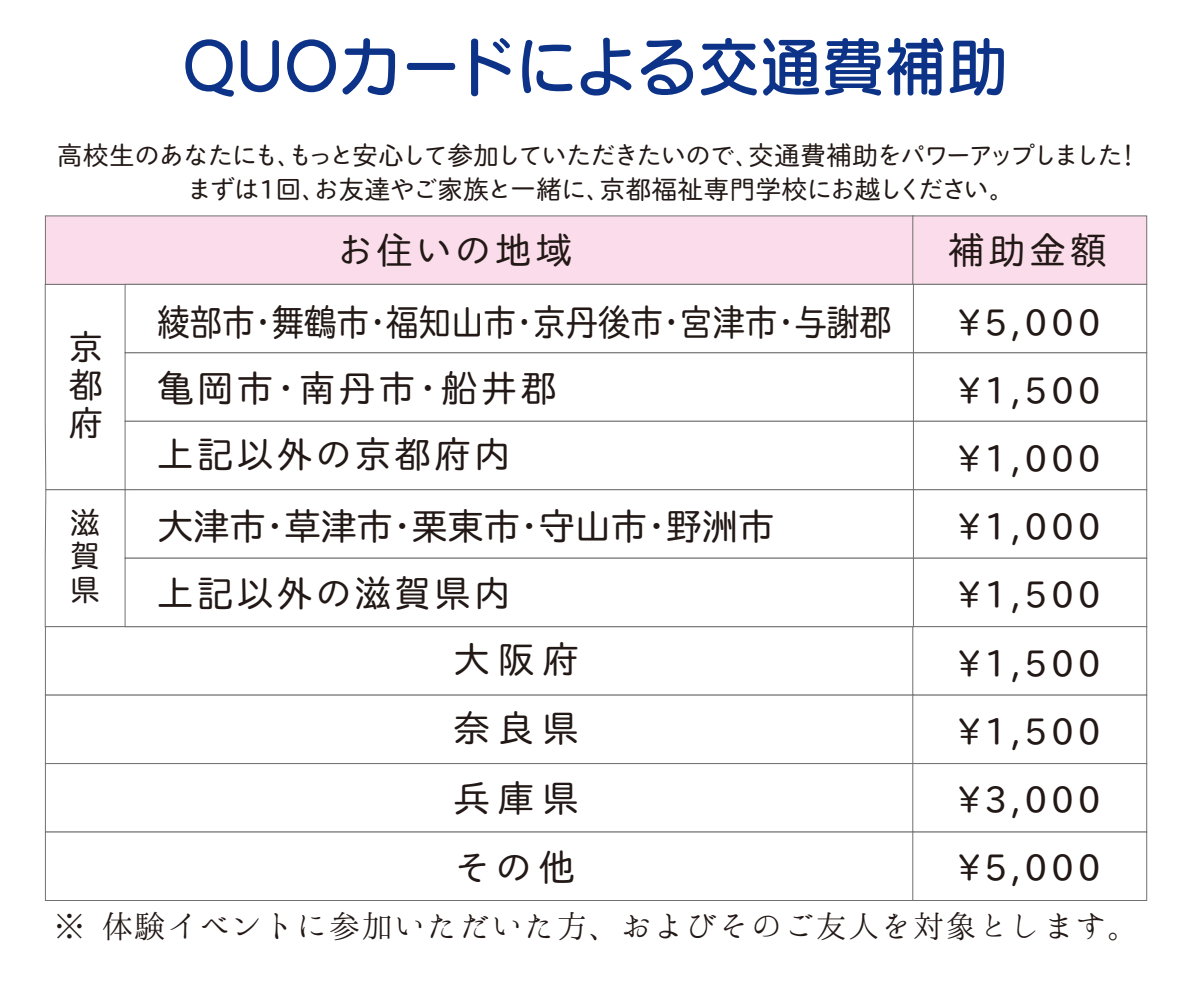
<style>
.page{position:relative;width:1191px;height:986px;background:#fff}
.page>*{position:absolute;margin:0;border:0;box-sizing:border-box;transform-origin:0 0}
.t1{font:64px "Seurat Pro N DB";color:#0c3388}
.t2{font:37px/68.2px "TB Chibi R Go Plus K Pro";letter-spacing:.075em;color:#221815}
.t3{font:37px "TB Chibi R Go Plus K Pro";letter-spacing:-.025em;color:#221815;scale:.9 1}
.t4{font:37px "TB Chibi R Go Plus K Pro";letter-spacing:-.025em;color:#221815}
.t5{font:34.8px "Hannari Mincho";letter-spacing:-.05em;color:#221815}
.t6{font:34.8px/38.4px "TB Chibi R Go Plus K Pro";color:#221815;text-align:justify}
.t7{font:30.4px/33.6px "TB Chibi R Go Plus K Pro";color:#221815;text-align:justify}
.t8{font:26px/34px "TB Chibi R Go Plus K Pro";letter-spacing:-.075em;color:#221815;text-align:center}
</style>
<div class="page">
<svg style="left:44px;top:284px;width:81px;height:343px"></svg>
<div style="left:45px;top:215px;width:868px;height:70px;background:#fadcea;border:1px solid #727171"></div>
<div style="left:912px;top:215px;width:235px;height:70px;background:#fadcea;border:1px solid #727171"></div>
<div style="left:912px;top:284px;width:235px;height:69px;background:#fff;border:1px solid #727171"></div>
<div style="left:912px;top:352px;width:235px;height:70px;background:#fff;border:1px solid #727171"></div>
<div style="left:912px;top:421px;width:235px;height:69px;background:#fff;border:1px solid #727171"></div>
<div style="left:912px;top:489px;width:235px;height:69px;background:#fff;border:1px solid #727171"></div>
<div style="left:912px;top:558px;width:235px;height:69px;background:#fff;border:1px solid #727171"></div>
<div style="left:45px;top:626px;width:868px;height:69px;background:#fff;border:1px solid #727171"></div>
<div style="left:912px;top:626px;width:235px;height:69px;background:#fff;border:1px solid #727171"></div>
<div style="left:45px;top:695px;width:868px;height:69px;background:#fff;border:1px solid #727171"></div>
<div style="left:912px;top:695px;width:235px;height:69px;background:#fff;border:1px solid #727171"></div>
<div style="left:45px;top:763px;width:868px;height:69px;background:#fff;border:1px solid #727171"></div>
<div style="left:912px;top:763px;width:235px;height:69px;background:#fff;border:1px solid #727171"></div>
<div style="left:45px;top:831px;width:868px;height:70px;background:#fff;border:1px solid #727171"></div>
<div style="left:912px;top:831px;width:235px;height:70px;background:#fff;border:1px solid #727171"></div>
<div style="left:125px;top:284px;width:788px;height:69px;background:#fff;border:1px solid #727171"></div>
<div style="left:125px;top:352px;width:788px;height:70px;background:#fff;border:1px solid #727171"></div>
<div style="left:125px;top:421px;width:788px;height:69px;background:#fff;border:1px solid #727171"></div>
<div style="left:125px;top:489px;width:788px;height:69px;background:#fff;border:1px solid #727171"></div>
<div style="left:125px;top:558px;width:788px;height:69px;background:#fff;border:1px solid #727171"></div>
<h1 class="t1" style="left:182px;top:24px;width:828px">QUOカードによる交通費補助</h1>
<p class="t8" style="left:57px;top:136px;width:1085px">高校生のあなたにも、もっと安心して参加していただきたいので、交通費補助をパワーアップしました！まずは１回、お友達やご家族と一緒に、京都福祉専門学校にお越しください。</p>
<p class="t6" style="left:68px;top:324px;width:35px">京都府</p>
<p class="t7" style="left:70px;top:503px;width:30px">滋賀県</p>
<p class="t2" style="left:337px;top:213px;width:237px">お住いの地域</p>
<p class="t2" style="left:947px;top:213px;width:161px">補助金額</p>
<p class="t3" style="left:157px;top:290px;width:818px">綾部市・舞鶴市・福知山市・京丹後市・宮津市・与謝郡</p>
<p class="t2" style="left:950px;top:284px;width:151px">￥5,000</p>
<p class="t2" style="left:157px;top:352px;width:402px;line-height:66.4px">亀岡市・南丹市・船井郡上記以外の京都府内</p>
<p class="t4" style="left:157px;top:495px;width:619px">大津市・草津市・栗東市・守山市・野洲市</p>
<p class="t2" style="left:157px;top:555px;width:355px">上記以外の滋賀県内</p>
<p class="t2" style="left:453px;top:622px;width:127px">大阪府</p>
<p class="t2" style="left:453px;top:691px;width:127px">奈良県</p>
<p class="t2" style="left:453px;top:761px;width:127px">兵庫県</p>
<p class="t2" style="left:454px;top:830px;width:123px">その他</p>
<p class="t2" style="left:950px;top:353px;width:151px">￥1,500</p>
<p class="t2" style="left:950px;top:421px;width:151px">￥1,000￥1,000</p>
<p class="t2" style="left:950px;top:557px;width:151px;text-align:justify">￥1,500￥1,500￥1,500￥3,000￥5,000</p>
<p class="t5" style="left:54px;top:907px;width:1089px">※ 体験イベントに参加いただいた方、およびそのご友人を対象とします。</p>
</div>
